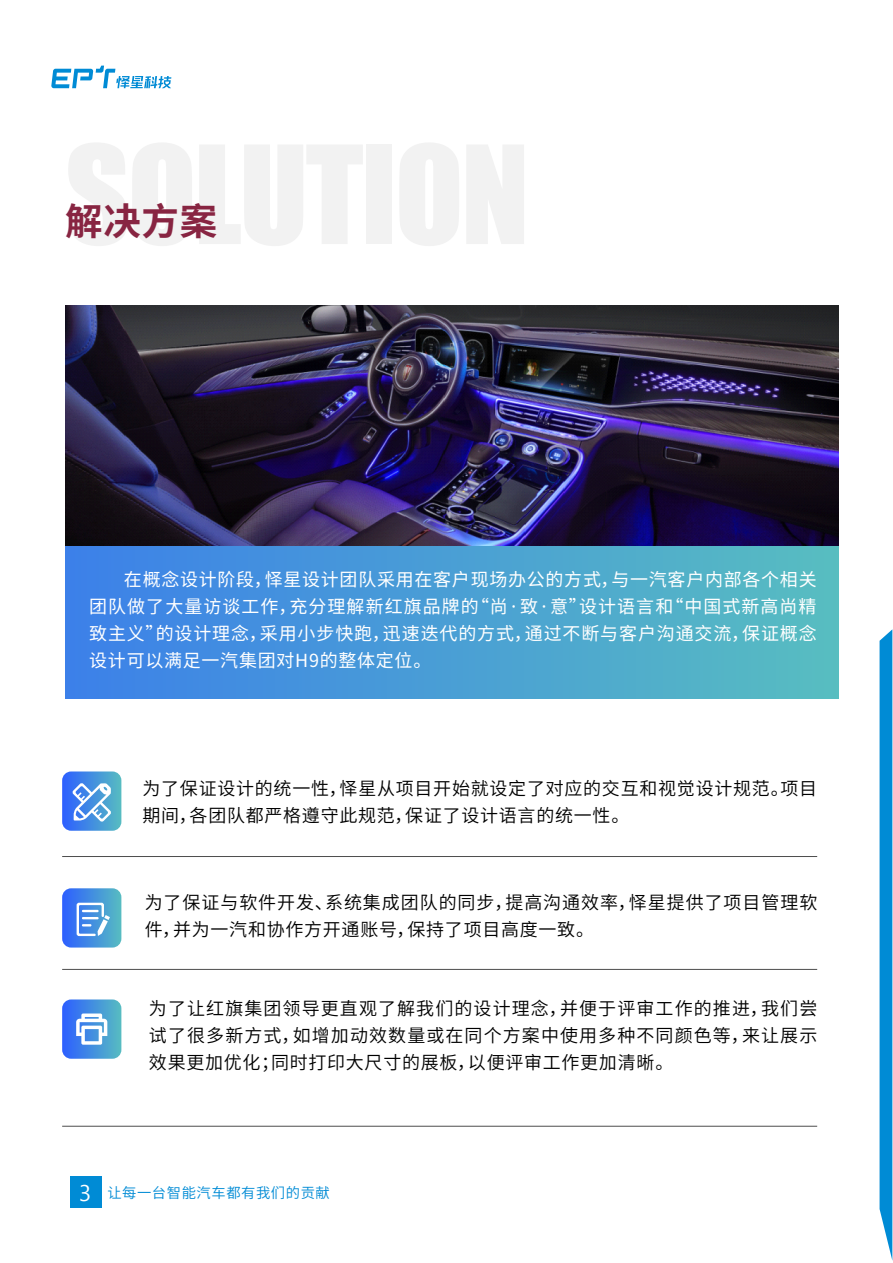
<style>
.page{position:relative;width:893px;height:1263px;background:#fff}
.page>*{position:absolute;margin:0;border:0;box-sizing:border-box;transform-origin:0 0}
.t1{font:700 37.5px "Source Han Sans SC";color:#882542}
.t2{font:18px/27px "Source Han Sans SC";letter-spacing:.04em;color:#000}
.t3{font:18px/27px "Source Han Sans SC";letter-spacing:.05em;color:#fff;text-align:justify}
.t4{font:14.25px "Source Han Sans SC";letter-spacing:.04em;color:#008bd5}
.s1{font-family:"Ebrima";font-size:22.65px;color:#fff}
</style>
<div class="page">
<svg style="left:879px;top:629px;width:13px;height:630px"></svg>
<div style="left:70px;top:1176px;width:32px;height:32px;background:#008bd5"></div>
<div style="left:65px;top:546px;width:774px;height:152px;background:linear-gradient(to right,#3c80e9,#58bdc0)"></div>
<img style="left:65px;top:305px;width:774px;height:241px">
<hr style="left:62px;top:856px;width:755px;height:1px;background:#4d4d4d">
<hr style="left:62px;top:969px;width:755px;height:1px;background:#4d4d4d">
<hr style="left:62px;top:1126px;width:755px;height:1px;background:#4d4d4d">
<svg style="left:62px;top:771px;width:59px;height:60px"></svg>
<svg style="left:62px;top:888px;width:59px;height:59px"></svg>
<svg style="left:62px;top:999px;width:59px;height:60px"></svg>
<svg style="left:51px;top:66px;width:120px;height:22px"></svg>
<h1 class="t1" style="left:65px;top:200px;width:154px">解决方案</h1>
<p class="t3" style="left:89px;top:566px;width:729px;text-indent:35px">在概念设计阶段，怿星设计团队采用在客户现场办公的方式，与一汽客户内部各个相关团队做了大量访谈工作，充分理解新红旗品牌的“尚·致·意”设计语言和“中国式新高尚精致主义”的设计理念，采用小步快跑，迅速迭代的方式，通过不断与客户沟通交流，保证概念设计可以满足一汽集团对H9的整体定位。</p>
<p class="t2" style="left:142px;top:776px;width:676px">为了保证设计的统一性，怿星从项目开始就设定了对应的交互和视觉设计规范。项目期间，各团队都严格遵守此规范，保证了设计语言的统一性。</p>
<p class="t2" style="left:145px;top:889px;width:674px">为了保证与软件开发、系统集成团队的同步，提高沟通效率，怿星提供了项目管理软件，并为一汽和协作方开通账号，保持了项目高度一致。</p>
<p class="t2" style="left:149px;top:996px;width:670px;text-align:justify">为了让红旗集团领导更直观了解我们的设计理念，并便于评审工作的推进，我们尝试了很多新方式，如增加动效数量或在同个方案中使用多种不同颜色等，来让展示效果更加优化；同时打印大尺寸的展板，以便评审工作更加清晰。</p>
<p class="t4" style="left:79px;top:1185px;width:252px"><span class="s1">3</span> 让每一台智能汽车都有我们的贡献</p>
</div>
